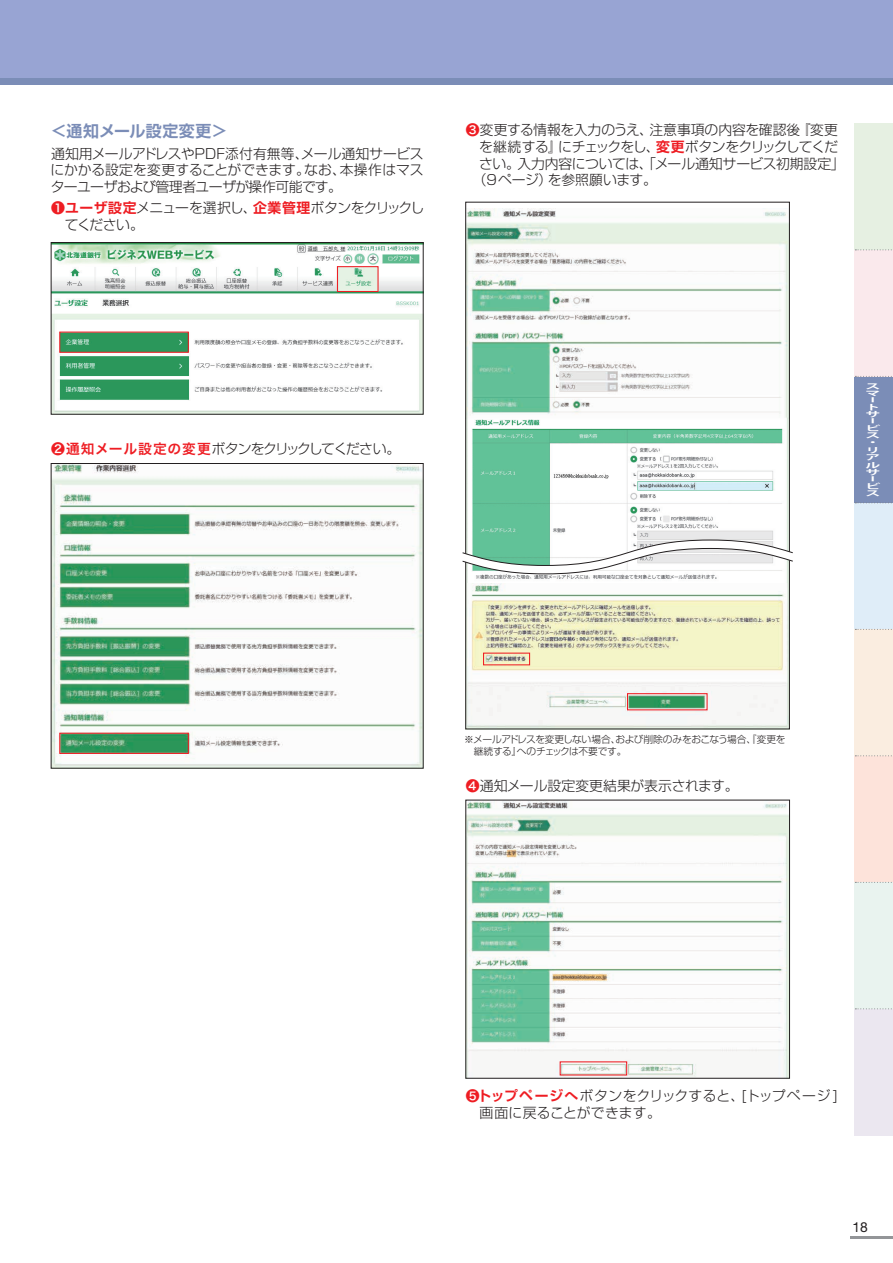
<style>
.page{position:relative;width:893px;height:1263px;background:#fff}
.page>*{position:absolute;margin:0;border:0;box-sizing:border-box;transform-origin:0 0}
.t1{font:700 15.9px "Shin Go Pr 5 De";letter-spacing:.025em;color:#7b8db7}
.t2{font:300 13.8px/16.6px "Shin Go Pr 5";letter-spacing:-.03em;color:#231f20;text-align:justify}
.t3{font:300 13.8px "Shin Go Pr 5";letter-spacing:-.005em;color:#231f20}
.t4{font:300 13.8px/16.6px "Shin Go Pr 5";letter-spacing:.02em;color:#231f20}
.t5{font:300 13.8px/16.6px "Shin Go Pr 5";letter-spacing:-.065em;color:#231f20}
.t6{font:300 13.8px "Shin Go Pr 5";letter-spacing:-.055em;color:#231f20}
.t7{font:300 13.8px "Shin Go Pr 5";letter-spacing:-.09em;color:#231f20}
.t8{font:13.8px "Helvetica Neue LT Std";color:#231f20}
.t9{font:300 9.75px/11.7px "Shin Go Pr 5";letter-spacing:-.03em;color:#231f20}
.t10{font:700 7.5px/7.5px "Koz Go Pro";color:#fff;scale:2 1}
.t11{font:700 6px "Koz Go Pro";color:#fff;scale:2.5 1}
.s1{font-family:"Hira Kaku Pro W6";font-weight:400;color:#ee1d23}
.s2{font-family:"Shin Go Pr 5 De";font-weight:700;color:#ee1d23}
</style>
<div class="page">
<div style="left:0;top:0;width:893px;height:85px;background:#98a4d3"></div>
<hr style="left:850px;top:1236px;width:43px;height:2px;background:#939598">
<div style="left:0;top:79px;width:893px;height:6px;background:#7b8db7"></div>
<div style="left:855px;top:756px;width:38px;height:126px;background:#fde3da"></div>
<div style="left:855px;top:376px;width:38px;height:127px;background:#7b8db7"></div>
<div style="left:855px;top:123px;width:38px;height:127px;background:#e6f0e2"></div>
<div style="left:855px;top:250px;width:38px;height:126px;background:#fae9ec"></div>
<div style="left:855px;top:503px;width:38px;height:126px;background:#dfedf8"></div>
<div style="left:855px;top:629px;width:38px;height:127px;background:#faede0"></div>
<svg style="left:855px;top:376px;width:38px;height:1px"></svg>
<svg style="left:855px;top:249px;width:37px;height:1px"></svg>
<svg style="left:855px;top:629px;width:37px;height:1px"></svg>
<svg style="left:855px;top:755px;width:37px;height:1px"></svg>
<div style="left:855px;top:882px;width:38px;height:127px;background:#e9f3ef"></div>
<div style="left:855px;top:1009px;width:38px;height:126px;background:#ebe7f0"></div>
<svg style="left:855px;top:502px;width:37px;height:1px"></svg>
<svg style="left:855px;top:882px;width:37px;height:1px"></svg>
<svg style="left:855px;top:1008px;width:37px;height:1px"></svg>
<img style="left:53px;top:465px;width:368px;height:301px">
<img style="left:53px;top:244px;width:368px;height:169px">
<img style="left:467px;top:802px;width:321px;height:274px">
<div style="left:59px;top:733px;width:130px;height:21px;border:1px solid #ee1d23"></div>
<div style="left:51px;top:242px;width:372px;height:173px;border:1px solid #231f20"></div>
<div style="left:337px;top:266px;width:42px;height:26px;border:1px solid #ee1d23"></div>
<div style="left:59px;top:332px;width:130px;height:21px;border:1px solid #ee1d23"></div>
<svg style="left:465px;top:201px;width:325px;height:529px"></svg>
<div style="left:627px;top:693px;width:81px;height:17px;border:1px solid #ee1d23"></div>
<svg style="left:462px;top:539px;width:331px;height:35px"></svg>
<p class="t1" style="left:51px;top:118px;width:177px">＜通知メール設定変更＞</p>
<p class="t2" style="left:51px;top:144px;width:375px">通知用メールアドレスやＰＤＦ添付有無等、メール通知サービスにかかる設定を変更することができます。なお、本操作はマスターユーザおよび管理者ユーザが操作可能です。</p>
<p class="t5" style="left:65px;top:198px;width:361px;text-indent:-14px"><span class="s1">❶</span><span class="s2">ユーザ設定</span>メニューを選択し、<span class="s2">企業管理</span>ボタンをクリックしてください。</p>
<p class="t3" style="left:466px;top:119px;width:374px"><span class="s1">❸</span>変更する情報を入力のうえ、注意事項の内容を確認後『変更</p>
<p class="t6" style="left:479px;top:135px;width:360px">を継続する』にチェックをし、<span class="s2">変更</span>ボタンをクリックしてくだ</p>
<p class="t2" style="left:479px;top:154px;width:367px">さい。入力内容については、「メール通知サービス初期設定」</p>
<p class="t2" style="left:473px;top:170px;width:186px">（9ページ）を参照願います。</p>
<p class="t7" style="left:51px;top:437px;width:351px"><span class="s1">❷通知メール設定の変更</span>ボタンをクリックしてください。</p>
<p class="t10" style="left:865px;top:383px;width:8px">スマ</p>
<p class="t11" style="left:865px;top:396px;width:5px">ー</p>
<p class="t10" style="left:865px;top:404px;width:8px">トサ</p>
<p class="t11" style="left:865px;top:417px;width:5px">ー</p>
<p class="t10" style="left:865px;top:424px;width:9px">ビス・リアルサ</p>
<p class="t11" style="left:865px;top:475px;width:5px">ー</p>
<p class="t10" style="left:865px;top:482px;width:9px">ビス</p>
<p class="t9" style="left:474px;top:732px;width:313px;text-indent:-10px">※メールアドレスを変更しない場合、および削除のみをおこなう場合、『変更を継続する』へのチェックは不要です。</p>
<p class="t3" style="left:466px;top:774px;width:274px"><span class="s1">❹</span>通知メール設定変更結果が表示されます。</p>
<p class="t4" style="left:480px;top:1086px;width:360px;text-indent:-14px"><span class="s1">❺</span><span class="s2">トップページへ</span>ボタンをクリックすると、[トップページ]画面に戻ることができます。</p>
<p class="t8" style="left:853px;top:1219px;width:17px">18</p>
</div>
